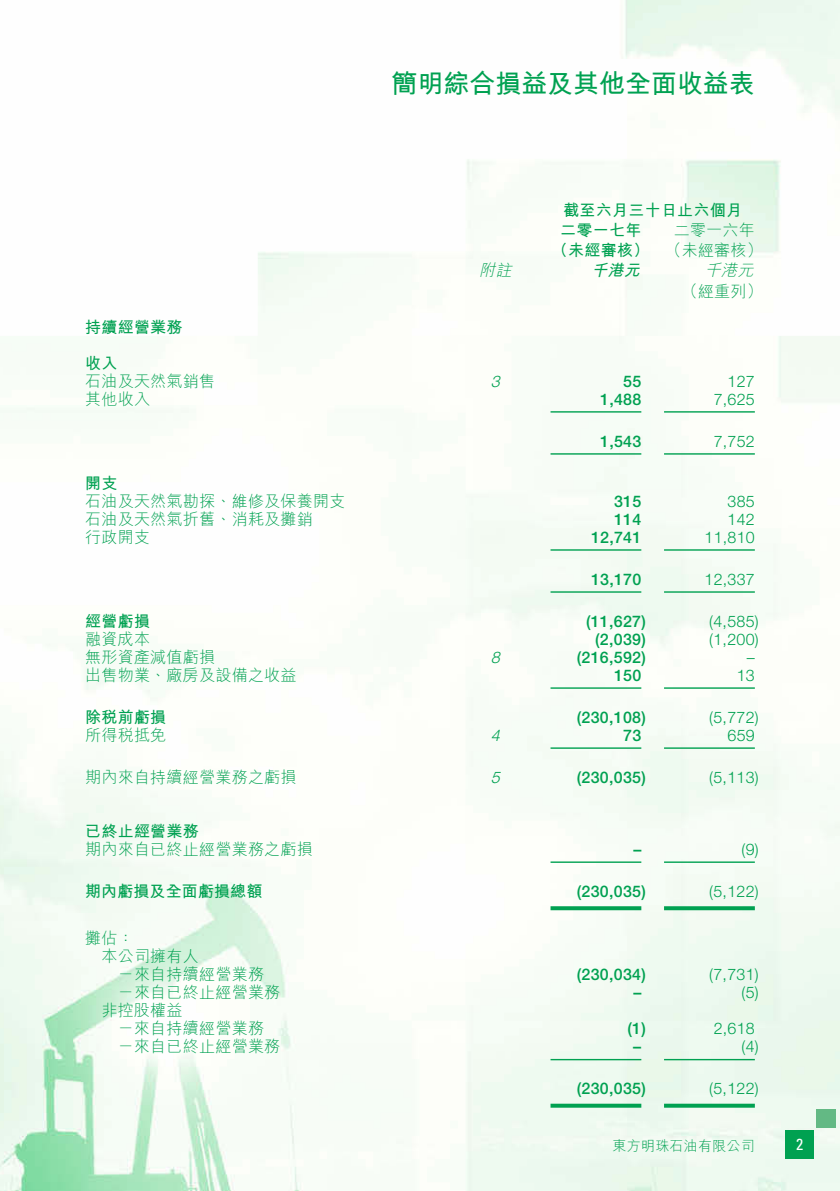
<style>
.page{position:relative;width:840px;height:1191px;background:#fff}
.page>*{position:absolute;margin:0;border:0;box-sizing:border-box;transform-origin:0 0}
.t1{font:700 26px "M Hei HK";letter-spacing:-.005em;color:#00a151}
.t2{font:300 16px/18px "M Hei HK";letter-spacing:.015em;color:#00a151}
.t3{font:500 16px "Helvetica Neue LT Std";letter-spacing:.015em;color:#00a151}
.t4{font:300 16px "Helvetica Neue LT Std";letter-spacing:.015em;color:#00a151}
.t5{font:700 16px "M Hei HK";letter-spacing:.015em;color:#00a151}
.t6{font:italic 300 16px "M Hei HK";color:#00a151}
.t7{font:italic 300 16px "Helvetica Neue LT Std";color:#00a151}
.t8{font:italic 700 16px "M Hei HK";color:#00a151}
.t9{font:condensed 16px "Univers LT Std";color:#fff}
.t10{font:300 14px "M Hei HK";letter-spacing:.015em;color:#00a151}
.s1{font-weight:300}
</style>
<div class="page">
<img style="left:0;top:0;width:839px;height:1191px">
<div style="left:784px;top:1130px;width:28px;height:28px;background:#00a151"></div>
<div style="left:815px;top:1108px;width:19px;height:19px;background:#63b984"></div>
<hr style="left:550px;top:411px;width:91px;height:1px;background:#00a151">
<hr style="left:663px;top:411px;width:91px;height:1px;background:#00a151">
<hr style="left:550px;top:453px;width:91px;height:1px;background:#00a151">
<hr style="left:663px;top:453px;width:91px;height:1px;background:#00a151">
<hr style="left:550px;top:549px;width:91px;height:1px;background:#00a151">
<hr style="left:663px;top:549px;width:91px;height:1px;background:#00a151">
<hr style="left:550px;top:591px;width:91px;height:1px;background:#00a151">
<hr style="left:663px;top:591px;width:91px;height:1px;background:#00a151">
<hr style="left:550px;top:687px;width:91px;height:2px;background:#00a151">
<hr style="left:663px;top:687px;width:91px;height:2px;background:#00a151">
<hr style="left:550px;top:747px;width:91px;height:2px;background:#00a151">
<hr style="left:663px;top:747px;width:91px;height:2px;background:#00a151">
<hr style="left:550px;top:861px;width:91px;height:2px;background:#00a151">
<hr style="left:663px;top:861px;width:91px;height:2px;background:#00a151">
<svg style="left:550px;top:906px;width:91px;height:4px"></svg>
<svg style="left:663px;top:906px;width:91px;height:4px"></svg>
<hr style="left:550px;top:1059px;width:91px;height:1px;background:#00a151">
<hr style="left:663px;top:1059px;width:91px;height:1px;background:#00a151">
<svg style="left:550px;top:1103px;width:91px;height:4px"></svg>
<svg style="left:663px;top:1103px;width:91px;height:4px"></svg>
<h1 class="t1" style="left:391px;top:64px;width:364px">簡明綜合損益及其他全面收益表</h1>
<p class="t6" style="left:479px;top:259px;width:39px">附註</p>
<p class="t5" style="left:563px;top:199px;width:180px">截至六月三十日止六個月</p>
<p class="t2" style="left:673px;top:221px;width:83px">二零一六年</p>
<p class="t5" style="left:560px;top:219px;width:83px">二零一七年</p>
<p class="t5" style="left:551px;top:239px;width:212px">（未經審核） <span class="s1">（未經審核(</span></p>
<p class="t6" style="left:704px;top:259px;width:55px">千港元</p>
<p class="t8" style="left:591px;top:259px;width:55px">千港元</p>
<p class="t2" style="left:681px;top:281px;width:83px">（經重列(</p>
<p class="t5" style="left:85px;top:315px;width:99px">持續經營業務</p>
<p class="t5" style="left:85px;top:351px;width:34px">收入</p>
<p class="t2" style="left:85px;top:371px;width:131px">石油及天然氣銷售</p>
<p class="t7" style="left:490px;top:371px;width:15px">3</p>
<p class="t3" style="left:623px;top:371px;width:20px">55</p>
<p class="t4" style="left:727px;top:371px;width:29px">127</p>
<p class="t2" style="left:85px;top:389px;width:66px">其他收入</p>
<p class="t3" style="left:600px;top:389px;width:43px">1,488</p>
<p class="t4" style="left:713px;top:389px;width:43px">7,625</p>
<p class="t3" style="left:600px;top:431px;width:43px">1,543</p>
<p class="t4" style="left:713px;top:431px;width:43px">7,752</p>
<p class="t5" style="left:85px;top:471px;width:34px">開支</p>
<p class="t2" style="left:85px;top:491px;width:262px">石油及天然氣勘探、維修及保養開支</p>
<p class="t3" style="left:613px;top:491px;width:29px">315</p>
<p class="t4" style="left:727px;top:491px;width:29px">385</p>
<p class="t2" style="left:85px;top:509px;width:229px">石油及天然氣折舊、消耗及攤銷</p>
<p class="t3" style="left:613px;top:509px;width:29px">114</p>
<p class="t4" style="left:727px;top:509px;width:29px">142</p>
<p class="t2" style="left:85px;top:527px;width:66px">行政開支</p>
<p class="t3" style="left:590px;top:527px;width:52px">12,741</p>
<p class="t4" style="left:704px;top:527px;width:52px">11,810</p>
<p class="t3" style="left:590px;top:569px;width:52px">13,170</p>
<p class="t4" style="left:704px;top:569px;width:52px">12,337</p>
<p class="t5" style="left:85px;top:609px;width:66px">經營虧損</p>
<p class="t2" style="left:85px;top:629px;width:66px">融資成本</p>
<p class="t2" style="left:85px;top:647px;width:131px">無形資產減值虧損</p>
<p class="t2" style="left:85px;top:665px;width:213px">出售物業、廠房及設備之收益</p>
<p class="t7" style="left:490px;top:647px;width:15px">8</p>
<p class="t3" style="left:585px;top:611px;width:61px">)11,627(</p>
<p class="t4" style="left:709px;top:611px;width:51px">)4,585(</p>
<p class="t3" style="left:595px;top:629px;width:52px">)2,039(</p>
<p class="t4" style="left:709px;top:629px;width:51px">)1,200(</p>
<p class="t3" style="left:576px;top:647px;width:70px">)216,592(</p>
<p class="t4" style="left:746px;top:647px;width:9px">–</p>
<p class="t3" style="left:613px;top:665px;width:29px">150</p>
<p class="t4" style="left:736px;top:665px;width:20px">13</p>
<p class="t5" style="left:85px;top:705px;width:83px">除稅前虧損</p>
<p class="t2" style="left:85px;top:725px;width:83px">所得稅抵免</p>
<p class="t7" style="left:490px;top:725px;width:15px">4</p>
<p class="t3" style="left:576px;top:707px;width:70px">)230,108(</p>
<p class="t3" style="left:623px;top:725px;width:20px">73</p>
<p class="t4" style="left:709px;top:707px;width:51px">)5,772(</p>
<p class="t4" style="left:727px;top:725px;width:29px">659</p>
<p class="t2" style="left:85px;top:767px;width:213px">期內來自持續經營業務之虧損</p>
<p class="t5" style="left:85px;top:819px;width:115px">已終止經營業務</p>
<p class="t7" style="left:490px;top:767px;width:15px">5</p>
<p class="t3" style="left:576px;top:767px;width:70px">)230,035(</p>
<p class="t4" style="left:709px;top:767px;width:51px">)5,113(</p>
<p class="t2" style="left:85px;top:839px;width:229px">期內來自已終止經營業務之虧損</p>
<p class="t3" style="left:633px;top:839px;width:9px">–</p>
<p class="t4" style="left:741px;top:839px;width:19px">(9)</p>
<p class="t5" style="left:85px;top:879px;width:179px">期內虧損及全面虧損總額</p>
<p class="t2" style="left:101px;top:928px;width:99px;text-indent:-16px">攤佔：<br>本公司擁有人</p>
<p class="t3" style="left:576px;top:881px;width:70px">)230,035(</p>
<p class="t4" style="left:709px;top:881px;width:51px">)5,122(</p>
<p class="t2" style="left:118px;top:964px;width:148px">－來自持續經營業務</p>
<p class="t2" style="left:101px;top:982px;width:180px;text-indent:16px">－來自已終止經營業務非控股權益</p>
<p class="t3" style="left:576px;top:965px;width:70px">)230,034(</p>
<p class="t3" style="left:633px;top:983px;width:9px">–</p>
<p class="t4" style="left:709px;top:964px;width:51px">)7,731(</p>
<p class="t4" style="left:741px;top:982px;width:19px">(5)</p>
<p class="t2" style="left:118px;top:1018px;width:148px">－來自持續經營業務</p>
<p class="t2" style="left:118px;top:1036px;width:164px">－來自已終止經營業務</p>
<p class="t3" style="left:627px;top:1019px;width:20px">(1)</p>
<p class="t3" style="left:633px;top:1037px;width:9px">–</p>
<p class="t4" style="left:713px;top:1018px;width:43px">2,618</p>
<p class="t4" style="left:741px;top:1036px;width:19px">(4)</p>
<p class="t3" style="left:576px;top:1079px;width:70px">)230,035(</p>
<p class="t4" style="left:709px;top:1078px;width:51px">)5,122(</p>
<p class="t10" style="left:612px;top:1135px;width:144px">東方明珠石油有限公司</p>
<p class="t9" style="left:795px;top:1134px;width:9px">2</p>
</div>
